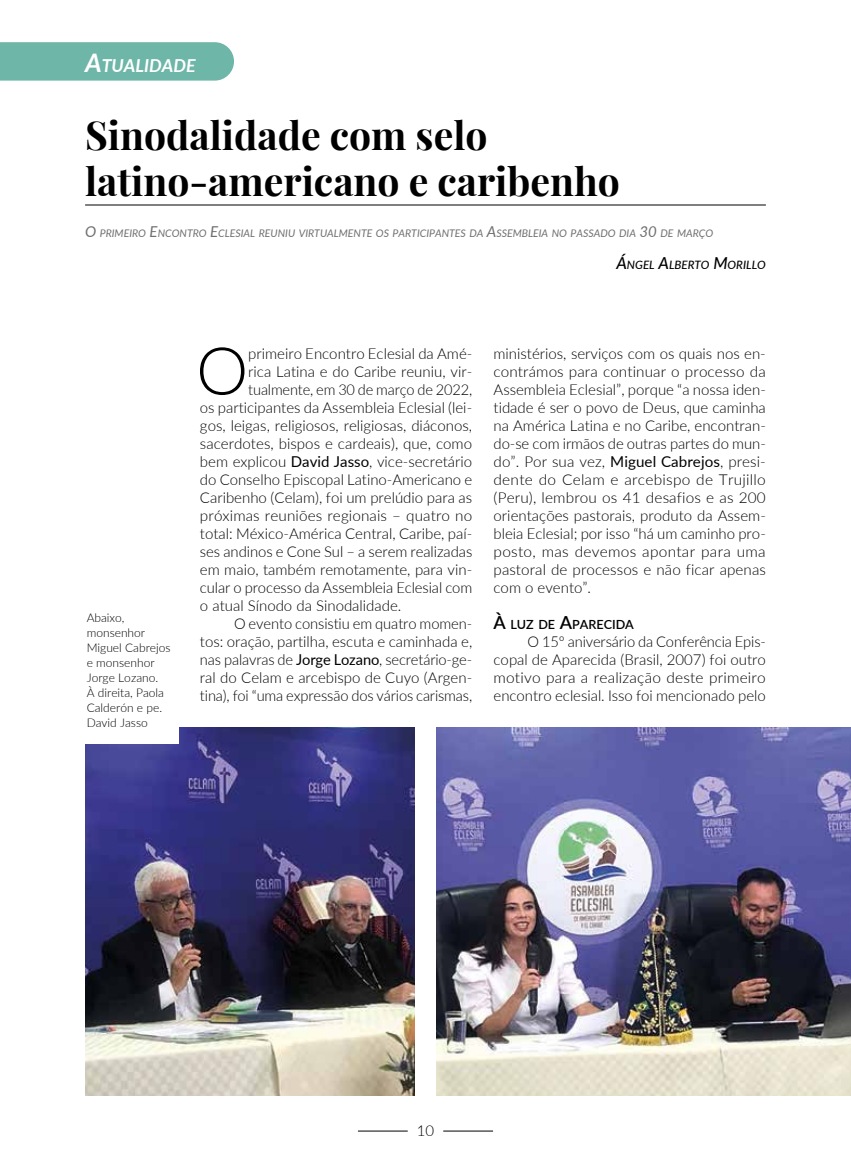
<style>
.page{position:relative;width:851px;height:1170px;background:#fff}
.page>*{position:absolute;margin:0;border:0;box-sizing:border-box;transform-origin:0 0}
.t1{font:300 65.85px "Lato";color:#000}
.t2{font:700 39px/46.5px "Playfair Display SC";color:#000}
.t3{font:italic 700 17.85px "Lato";color:#fff}
.t4{font:300 15px/18px "Lato";color:#000;text-align:justify}
.t5{font:600 12.6px "Lato";color:#000}
.t6{font:300 12px/15px "Lato";color:#000}
.t7{font:italic 500 11.55px "Lato";color:#000}
.t8{font:italic 10.5px "Lato";color:#706f6f}
.s1{font-size:25.5px}
.s2{font-size:15px}
.s3{font-size:16.5px}
.s4{font-weight:400}
.s5{font-size:18px}
</style>
<div class="page">
<hr style="left:443px;top:1130px;width:50px;height:1px;background:#000">
<hr style="left:358px;top:1130px;width:49px;height:1px;background:#000">
<div style="left:0;top:42px;width:234px;height:39px;background:#6db6a8"></div>
<hr style="left:85px;top:205px;width:680px;height:1px;background:#000">
<img style="left:85px;top:727px;width:330px;height:368px">
<img style="left:436px;top:727px;width:414px;height:368px">
<div style="left:78px;top:592px;width:101px;height:151px;background:#fff"></div>
<p class="t3" style="left:85px;top:52px;width:112px"><span class="s1">A</span>TUALIDADE</p>
<h2 class="t2" style="left:85px;top:108px;width:536px">Sinodalidade com selo latino-americano e caribenho</h2>
<p class="t8" style="left:85px;top:226px;width:629px"><span class="s2">O</span> PRIMEIRO <span class="s2">E</span>NCONTRO <span class="s2">E</span>CLESIAL REUNIU VIRTUALMENTE OS PARTICIPANTES DA <span class="s2">A</span>SSEMBLEIA NO PASSADO DIA <span class="s2">30</span> DE MARÇO</p>
<p class="t7" style="left:616px;top:256px;width:151px"><span class="s3">Á</span>NGEL <span class="s3">A</span>LBERTO <span class="s3">M</span>ORILLO</p>
<p class="t6" style="left:87px;top:609px;width:85px">Abaixo, monsenhor<br>Miguel Cabrejos e monsenhor<br>Jorge Lozano.<br>À direita, Paola<br>Calderón e pe.<br>David Jasso</p>
<h1 class="t1" style="left:196px;top:325px;width:54px">O</h1>
<p class="t4" style="left:248px;top:343px;width:225px">primeiro Encontro Eclesial da Amé-</p>
<p class="t4" style="left:248px;top:361px;width:225px">rica Latina e do Caribe reuniu, vir-</p>
<p class="t4" style="left:248px;top:379px;width:225px">tualmente, em 30 de março de 2022,</p>
<p class="t4" style="left:200px;top:397px;width:274px">os participantes da Assembleia Eclesial (lei-</p>
<p class="t4" style="left:200px;top:415px;width:274px">gos, leigas, religiosos, religiosas, diáconos,</p>
<p class="t4" style="left:200px;top:433px;width:274px">sacerdotes, bispos e cardeais), que, como</p>
<p class="t4" style="left:200px;top:451px;width:274px">bem explicou <span class="s4">David Jasso</span>, vice-secretário</p>
<p class="t4" style="left:200px;top:469px;width:274px">do Conselho Episcopal Latino-Americano e</p>
<p class="t4" style="left:200px;top:487px;width:274px">Caribenho (Celam), foi um prelúdio para as</p>
<p class="t4" style="left:200px;top:505px;width:274px">próximas reuniões regionais – quatro no</p>
<p class="t4" style="left:200px;top:523px;width:274px">total: México-América Central, Caribe, paí-</p>
<p class="t4" style="left:200px;top:541px;width:274px">ses andinos e Cone Sul – a serem realizadas</p>
<p class="t4" style="left:200px;top:559px;width:274px">em maio, também remotamente, para vin-</p>
<p class="t4" style="left:200px;top:577px;width:274px">cular o processo da Assembleia Eclesial com</p>
<p class="t4" style="left:200px;top:595px;width:203px">o atual Sínodo da Sinodalidade.</p>
<p class="t4" style="left:234px;top:613px;width:240px">O evento consistiu em quatro momen-</p>
<p class="t4" style="left:200px;top:631px;width:274px">tos: oração, partilha, escuta e caminhada e,</p>
<p class="t4" style="left:200px;top:649px;width:274px">nas palavras de <span class="s4">Jorge Lozano</span>, secretário-ge-</p>
<p class="t4" style="left:200px;top:667px;width:274px">ral do Celam e arcebispo de Cuyo (Argen-</p>
<p class="t4" style="left:200px;top:685px;width:274px">tina), foi “uma expressão dos vários carismas,</p>
<p class="t4" style="left:493px;top:343px;width:274px">ministérios, serviços com os quais nos en&shy;contrámos para continuar o processo da Assembleia Eclesial”, porque “a nossa iden&shy;tidade é ser o povo de Deus, que caminha na América Latina e no Caribe, encontran&shy;do-se com irmãos de outras partes do mun&shy;do”. Por sua vez, <span class="s4">Miguel Cabrejos</span>, presi&shy;dente do Celam e arcebispo de Trujillo (Peru), lembrou os 41 desafios e as 200 orientações pastorais, produto da Assem&shy;bleia Eclesial; por isso “há um caminho pro&shy;posto, mas devemos apontar para uma pastoral de processos e não ficar apenas com o evento”.</p>
<p class="t5" style="left:493px;top:615px;width:142px"><span class="s5">À</span> LUZ DE <span class="s5">A</span>PARECIDA</p>
<p class="t4" style="left:493px;top:631px;width:274px;text-indent:34px">O 15º aniversário da Conferência Epis&shy;copal de Aparecida (Brasil, 2007) foi outro motivo para a realização deste primeiro encontro eclesial. Isso foi mencionado pelo</p>
<p class="t4" style="left:416px;top:1120px;width:19px">10</p>
</div>
